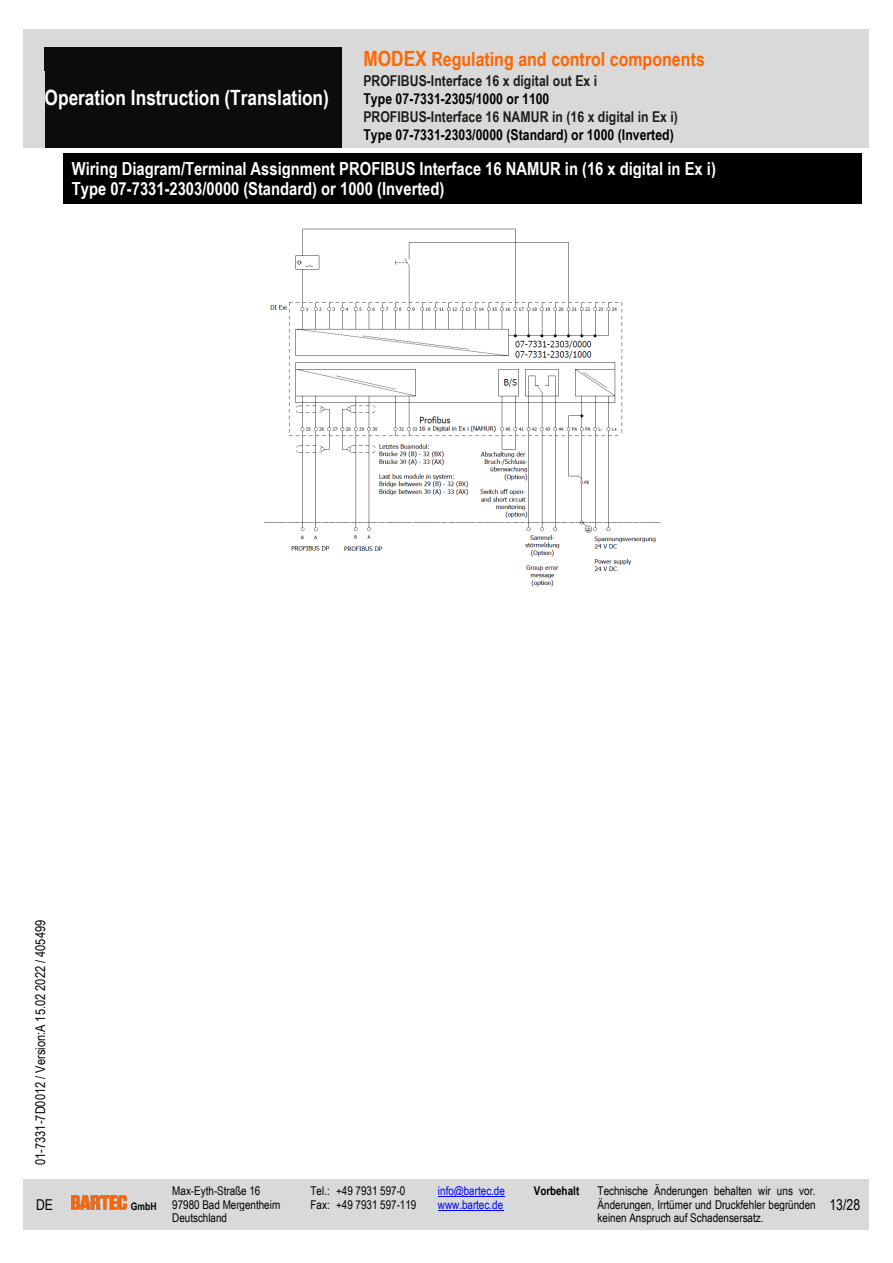
<style>
.page{position:relative;width:893px;height:1263px;background:#fff}
.page>*{position:absolute;margin:0;border:0;box-sizing:border-box;transform-origin:0 0}
.t1{font:700 21px "Arial Narrow";color:#fff}
.t2{font:700 19.5px "Arial Narrow";color:#f60}
.t3{font:700 18px/20.7px "Arial Narrow";color:#fff}
.t4{font:700 15px "Arial Narrow";color:#1d1d1b}
.t5{font:700 15px "Arial Narrow";color:#000}
.t6{font:15px "Arial Narrow";color:#000}
.t7{font:13.5px "Arial Narrow";letter-spacing:-.005em;color:#000}
.t8{font:12px/13.8px "Arial Narrow";letter-spacing:-.005em;color:#000}
.t9{font:12px/13.6px "Arial Narrow";letter-spacing:-.005em;color:#00f}
.t10{font:700 12px "Arial Narrow";color:#000}
.t11{font:700 10.5px "Arial Narrow";color:#000}
.s1{font-size:21px}
</style>
<div class="page">
<div style="left:23px;top:30px;width:21px;height:17px;background:#d9d9d9"></div>
<div style="left:45px;top:30px;width:297px;height:17px;background:#d9d9d9"></div>
<div style="left:342px;top:30px;width:21px;height:17px;background:#d9d9d9"></div>
<div style="left:363px;top:30px;width:506px;height:17px;background:#d9d9d9"></div>
<div style="left:23px;top:47px;width:21px;height:24px;background:#d9d9d9"></div>
<div style="left:45px;top:47px;width:297px;height:101px;background:#0c0c0c"></div>
<div style="left:342px;top:47px;width:21px;height:24px;background:#d9d9d9"></div>
<div style="left:363px;top:47px;width:506px;height:24px;background:#d9d9d9"></div>
<div style="left:23px;top:71px;width:21px;height:77px;background:#d9d9d9"></div>
<div style="left:342px;top:71px;width:21px;height:77px;background:#d9d9d9"></div>
<div style="left:363px;top:71px;width:506px;height:18px;background:#d9d9d9"></div>
<div style="left:363px;top:89px;width:506px;height:18px;background:#d9d9d9"></div>
<div style="left:363px;top:107px;width:506px;height:18px;background:#d9d9d9"></div>
<div style="left:363px;top:125px;width:506px;height:23px;background:#d9d9d9"></div>
<div style="left:23px;top:1179px;width:43px;height:51px;background:#d9d9d9"></div>
<div style="left:66px;top:1179px;width:106px;height:51px;background:#d9d9d9"></div>
<div style="left:172px;top:1179px;width:138px;height:19px;background:#d9d9d9"></div>
<div style="left:172px;top:1198px;width:138px;height:13px;background:#d9d9d9"></div>
<div style="left:172px;top:1211px;width:138px;height:19px;background:#d9d9d9"></div>
<div style="left:310px;top:1179px;width:128px;height:51px;background:#d9d9d9"></div>
<div style="left:438px;top:1179px;width:96px;height:51px;background:#d9d9d9"></div>
<hr style="left:438px;top:1196px;width:67px;height:1px;background:#00f">
<hr style="left:438px;top:1210px;width:65px;height:1px;background:#00f">
<div style="left:534px;top:1179px;width:64px;height:51px;background:#d9d9d9"></div>
<div style="left:598px;top:1179px;width:223px;height:19px;background:#d9d9d9"></div>
<div style="left:598px;top:1198px;width:223px;height:13px;background:#d9d9d9"></div>
<div style="left:598px;top:1211px;width:223px;height:19px;background:#d9d9d9"></div>
<div style="left:821px;top:1179px;width:48px;height:51px;background:#d9d9d9"></div>
<img style="left:72px;top:1195px;width:54px;height:15px">
<div style="left:64px;top:154px;width:797px;height:50px;background:#000"></div>
<hr style="left:64px;top:153px;width:797px;height:1px;background:#000">
<hr style="left:63px;top:154px;width:1px;height:50px;background:#000">
<hr style="left:861px;top:154px;width:1px;height:50px;background:#000">
<img style="left:264px;top:228px;width:397px;height:359px">
<h1 class="t1" style="left:45px;top:81px;width:286px">Operation Instruction (Translation)</h1>
<h2 class="t2" style="left:363px;top:45px;width:343px"><span class="s1">MODEX</span> Regulating and control components</h2>
<p class="t4" style="left:363px;top:69px;width:235px">PROFIBUS-Interface 16 x digital out Ex i</p>
<p class="t5" style="left:363px;top:87px;width:187px">Type 07-7331-2305/1000 or 1100</p>
<p class="t4" style="left:363px;top:105px;width:316px">PROFIBUS-Interface 16 NAMUR in (16 x digital in Ex i)</p>
<p class="t5" style="left:363px;top:123px;width:312px">Type 07-7331-2303/0000 (Standard) or 1000 (Inverted)</p>
<p class="t3" style="left:72px;top:157px;width:646px">Wiring Diagram/Terminal Assignment PROFIBUS Interface 16 NAMUR in (16 x digital in Ex i)<br>Type 07-7331-2303/0000 (Standard) or 1000 (Inverted)</p>
<p class="t7" style="left:31px;top:1165px;width:246px;rotate:-90deg">01-7331-7D0012 / Version:A 15.02 2022 / 405499</p>
<p class="t6" style="left:36px;top:1193px;width:18px">DE</p>
<p class="t11" style="left:131px;top:1198px;width:27px">GmbH</p>
<p class="t8" style="left:172px;top:1183px;width:109px">Max-Eyth-Straße 16<br>97980 Bad Mergentheim<br>Deutschland</p>
<p class="t8" style="left:310px;top:1183px;width:107px">Tel.: +49 7931 597-0<br>Fax: +49 7931 597-119</p>
<p class="t9" style="left:438px;top:1183px;width:69px">info@bartec.de www.bartec.de</p>
<p class="t10" style="left:534px;top:1182px;width:47px">Vorbehalt</p>
<p class="t8" style="left:598px;top:1183px;width:220px;text-align:justify">Technische Änderungen behalten wir uns vor.<br>Änderungen, Irrtümer und Druckfehler begründen keinen Anspruch auf Schadensersatz.</p>
<p class="t6" style="left:829px;top:1193px;width:32px">13/28</p>
</div>
